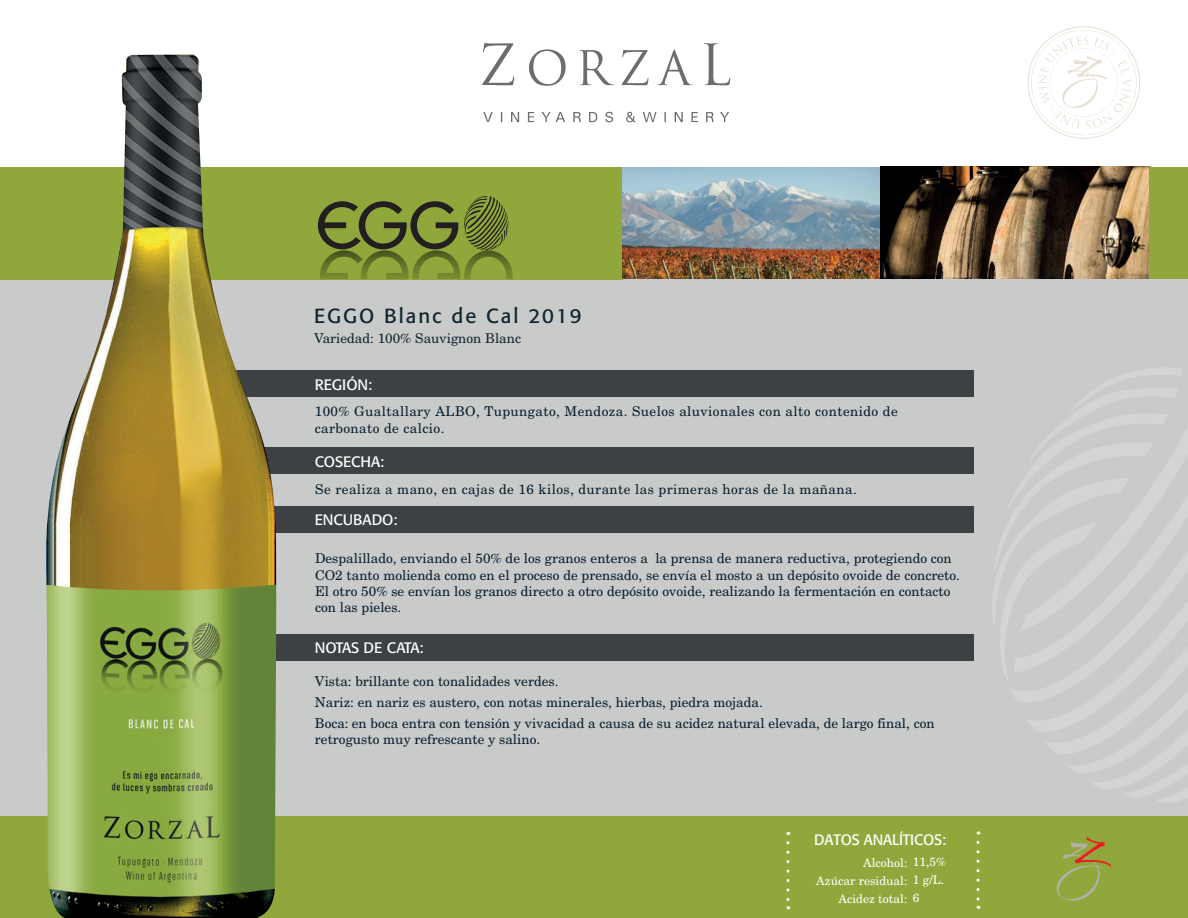
<style>
.page{position:relative;width:1188px;height:918px;background:#fff}
.page>*{position:absolute;margin:0;border:0;box-sizing:border-box;transform-origin:0 0}
.t1{font:20.25px "Formata";letter-spacing:.1em;color:#10252f}
.t2{font:15px "Formata";color:#fff}
.t3{font:15px "Formata";letter-spacing:-.03em;color:#fff}
.t4{font:13.5px/16.2px "New Century Schlbk";color:#091f2e}
.t5{font:13.5px/16.2px "New Century Schlbk";letter-spacing:.03em;color:#091f2e}
.t6{font:13.5px "New Century Schlbk";color:#10252f}
.t7{font:12px/18px "New Century Schlbk";color:#fff}
</style>
<div class="page">
<div style="left:0;top:173px;width:1188px;height:745px;background:#c9cbcb"></div>
<div style="left:0;top:816px;width:1188px;height:102px;background:#90a83b"></div>
<svg style="left:483px;top:112px;width:246px;height:10px"></svg>
<svg style="left:482px;top:43px;width:248px;height:43px"></svg>
<svg style="left:1028px;top:26px;width:112px;height:113px"></svg>
<svg style="left:1056px;top:837px;width:55px;height:64px"></svg>
<svg style="left:977px;top:842px;width:3px;height:67px"></svg>
<svg style="left:786px;top:843px;width:3px;height:66px"></svg>
<div style="left:260px;top:634px;width:713px;height:26px;background:#3e4143"></div>
<div style="left:260px;top:506px;width:713px;height:26px;background:#3e4143"></div>
<div style="left:211px;top:448px;width:762px;height:26px;background:#3e4143"></div>
<div style="left:211px;top:371px;width:762px;height:26px;background:#3e4143"></div>
<div style="left:0;top:167px;width:623px;height:112px;background:#90a83b"></div>
<img style="left:363px;top:251px;width:46px;height:28px">
<img style="left:412px;top:251px;width:48px;height:28px">
<img style="left:464px;top:251px;width:49px;height:28px">
<img style="left:320px;top:251px;width:43px;height:28px">
<svg style="left:318px;top:196px;width:191px;height:55px"></svg>
<img style="left:622px;top:167px;width:528px;height:112px">
<div style="left:1150px;top:167px;width:38px;height:112px;background:#90a83b"></div>
<img style="left:45px;top:54px;width:231px;height:864px">
<h1 class="t1" style="left:314px;top:304px;width:269px">EGGO Blanc de Cal 2019</h1>
<p class="t6" style="left:314px;top:330px;width:208px">Variedad: 100% Sauvignon Blanc</p>
<p class="t2" style="left:315px;top:375px;width:59px">REGIÓN:</p>
<p class="t5" style="left:315px;top:403px;width:585px">100% Gualtallary ALBO, Tupungato, Mendoza. Suelos aluvionales con alto contenido de carbonato de calcio.</p>
<p class="t2" style="left:315px;top:452px;width:71px">COSECHA:</p>
<p class="t5" style="left:315px;top:481px;width:543px">Se realiza a mano, en cajas de 16 kilos, durante las primeras horas de la mañana.</p>
<p class="t2" style="left:315px;top:511px;width:84px">ENCUBADO:</p>
<p class="t4" style="left:315px;top:551px;width:646px">Despalillado, enviando el 50% de los granos enteros a la prensa de manera reductiva, protegiendo con CO2 tanto molienda como en el proceso de prensado, se envía el mosto a un depósito ovoide de concreto.<br>El otro 50% se envían los granos directo a otro depósito ovoide, realizando la fermentación en contacto con las pieles.</p>
<p class="t3" style="left:315px;top:639px;width:110px">NOTAS DE CATA:</p>
<p class="t4" style="left:315px;top:670px;width:621px;line-height:21px">Vista: brillante con tonalidades verdes.<br>Nariz: en nariz es austero, con notas minerales, hierbas, piedra mojada.<br>Boca: en boca entra con tensión y vivacidad a causa de su acidez natural elevada, de largo final, con</p>
<p class="t4" style="left:315px;top:731px;width:227px">retrogusto muy refrescante y salino.</p>
<p class="t2" style="left:814px;top:830px;width:134px">DATOS ANALÍTICOS:</p>
<p class="t7" style="left:913px;top:853px;width:35px">11,5%<br>1 g/L.<br>6</p>
<p class="t7" style="left:816px;top:854px;width:93px;text-align:right">Alcohol:<br>Azúcar residual:<br>Acidez total:</p>
</div>
